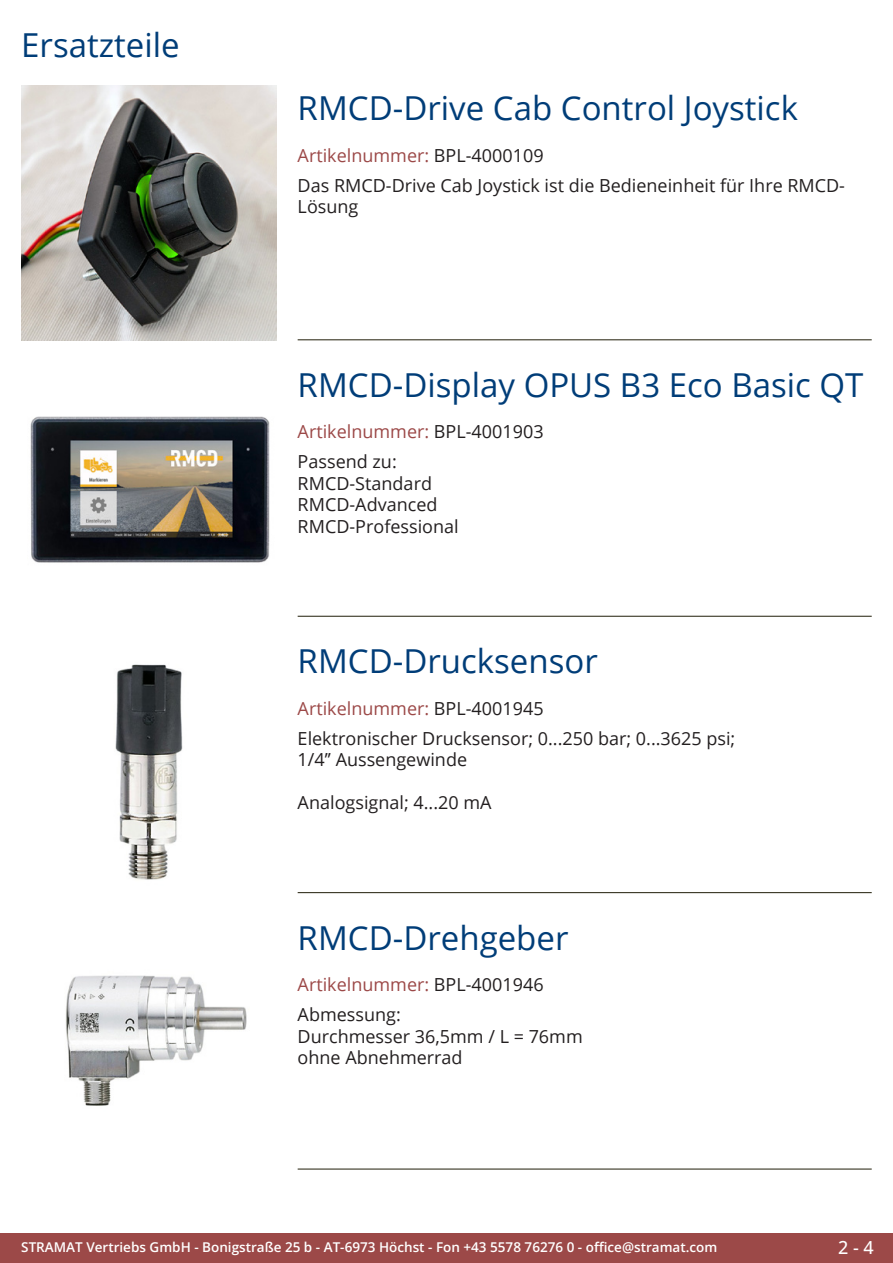
<style>
.page{position:relative;width:893px;height:1263px;background:#fff}
.page>*{position:absolute;margin:0;border:0;box-sizing:border-box;transform-origin:0 0}
.Produkttitel{font:33px "Open Sans";color:#003d78}
.RastTitel{font:33px "Open Sans";color:#003d78}
.Beschreibung_Text{font:18px/21.6px "Open Sans";color:#231f20}
.TechDaten_Überschrif{font:18px "Open Sans";color:#9c4948}
.t1{font:500 18px "Open Sans";color:#fff}
.t2{font:600 13.5px "Open Sans";color:#fff}
.s1{color:#231f20}
</style>
<div class="page">
<div style="left:0;top:1233px;width:893px;height:30px;background:#9c4948"></div>
<hr style="left:298px;top:340px;width:574px;height:1px;background:#201d08">
<hr style="left:298px;top:616px;width:574px;height:1px;background:#201d08">
<hr style="left:298px;top:892px;width:574px;height:1px;background:#201d08">
<hr style="left:298px;top:1169px;width:574px;height:1px;background:#201d08">
<img style="left:21px;top:85px;width:255px;height:255px">
<img style="left:30px;top:416px;width:240px;height:147px">
<img style="left:115px;top:664px;width:68px;height:216px">
<img style="left:65px;top:975px;width:182px;height:131px">
<p class="RastTitel" style="left:21px;top:22px;width:160px">Ersatzteile</p>
<p class="Produkttitel" style="left:298px;top:86px;width:502px">RMCD-Drive Cab Control Joystick</p>
<p class="TechDaten_Überschrif" style="left:298px;top:143px;width:247px">Artikelnummer: <span class="s1">BPL-4000109</span></p>
<p class="Beschreibung_Text" style="left:298px;top:174px;width:549px">Das RMCD-Drive Cab Joystick ist die Bedieneinheit für Ihre RMCD-<br>Lösung</p>
<p class="Produkttitel" style="left:298px;top:362px;width:567px">RMCD-Display OPUS B3 Eco Basic QT</p>
<p class="TechDaten_Überschrif" style="left:298px;top:420px;width:247px">Artikelnummer: <span class="s1">BPL-4001903</span></p>
<p class="Beschreibung_Text" style="left:298px;top:450px;width:163px">Passend zu:<br>RMCD-Standard<br>RMCD-Advanced<br>RMCD-Professional</p>
<p class="Produkttitel" style="left:298px;top:638px;width:302px">RMCD-Drucksensor</p>
<p class="TechDaten_Überschrif" style="left:298px;top:696px;width:247px">Artikelnummer: <span class="s1">BPL-4001945</span></p>
<p class="Beschreibung_Text" style="left:298px;top:727px;width:439px">Elektronischer Drucksensor; 0...250 bar; 0...3625 psi;<br>1/4’’ Aussengewinde</p>
<p class="Beschreibung_Text" style="left:298px;top:792px;width:195px">Analogsignal; 4...20 mA</p>
<p class="Produkttitel" style="left:298px;top:915px;width:272px">RMCD-Drehgeber</p>
<p class="TechDaten_Überschrif" style="left:298px;top:972px;width:247px">Artikelnummer: <span class="s1">BPL-4001946</span></p>
<p class="Beschreibung_Text" style="left:298px;top:1003px;width:287px">Abmessung:<br>Durchmesser 36,5mm / L = 76mm ohne Abnehmerrad</p>
<p class="t2" style="left:21px;top:1238px;width:698px">STRAMAT Vertriebs GmbH - Bonigstraße 25 b - AT-6973 Höchst - Fon +43 5578 76276 0 - office@stramat.com</p>
<p class="t1" style="left:838px;top:1234px;width:37px">2 - 4</p>
</div>
